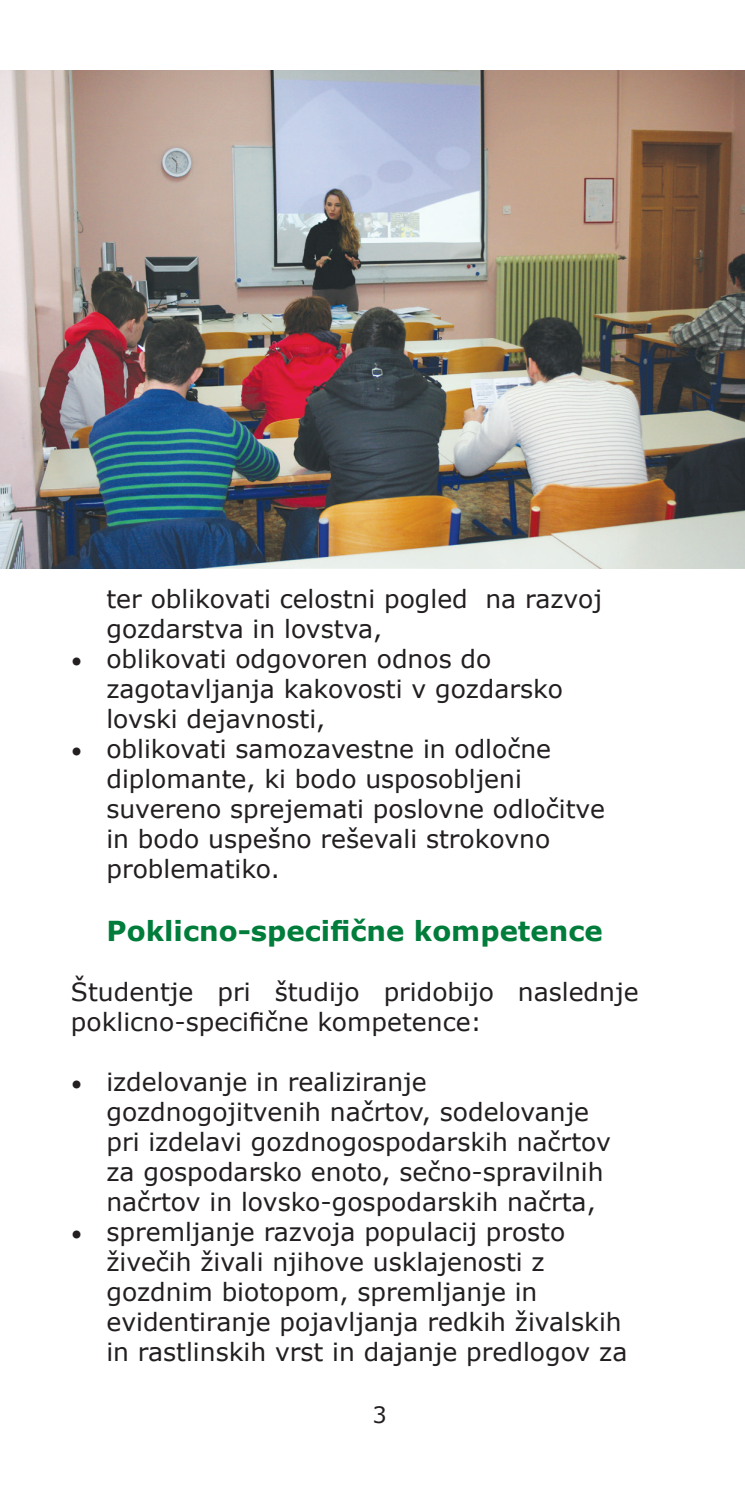
<style>
.page{position:relative;width:745px;height:1489px;background:#fff}
.page>*{position:absolute;margin:0;border:0;box-sizing:border-box;transform-origin:0 0}
.t1{font:700 27.5px "Verdana";color:#007c3b}
.t2{font:25px/30px "Verdana";color:#231f20}
.t3{font:22.5px "Verdana";color:#231f20}
.s1{font-family:"Minion Pro";font-size:30px}
</style>
<div class="page">
<img style="left:0;top:71px;width:744px;height:497px">
<p class="t2" style="left:106px;top:583px;width:496px">ter oblikovati celostni pogled na razvoj gozdarstva in lovstva,</p>
<p class="t2" style="left:106px;top:643px;width:458px;text-indent:-35px"><span class="s1">•</span> oblikovati odgovoren odnos do zagotavljanja kakovosti v gozdarsko lovski dejavnosti,</p>
<p class="t2" style="left:106px;top:733px;width:500px;text-indent:-35px"><span class="s1">•</span> oblikovati samozavestne in odločne diplomante, ki bodo usposobljeni suvereno sprejemati poslovne odločitve in bodo uspešno reševali strokovno problematiko.</p>
<p class="t1" style="left:106px;top:911px;width:497px">Poklicno-specifične kompetence</p>
<p class="t2" style="left:71px;top:976px;width:568px">Študentje pri študijo pridobijo naslednje poklicno-specifične kompetence:</p>
<p class="t2" style="left:106px;top:1066px;width:505px;text-indent:-35px"><span class="s1">•</span> izdelovanje in realiziranje gozdnogojitvenih načrtov, sodelovanje pri izdelavi gozdnogospodarskih načrtov za gospodarsko enoto, sečno-spravilnih načrtov in lovsko-gospodarskih načrta,</p>
<p class="t2" style="left:106px;top:1216px;width:522px;text-indent:-35px"><span class="s1">•</span> spremljanje razvoja populacij prosto živečih živali njihove usklajenosti z gozdnim biotopom, spremljanje in evidentiranje pojavljanja redkih živalskih in rastlinskih vrst in dajanje predlogov za</p>
<p class="t3" style="left:372px;top:1398px;width:16px">3</p>
</div>
